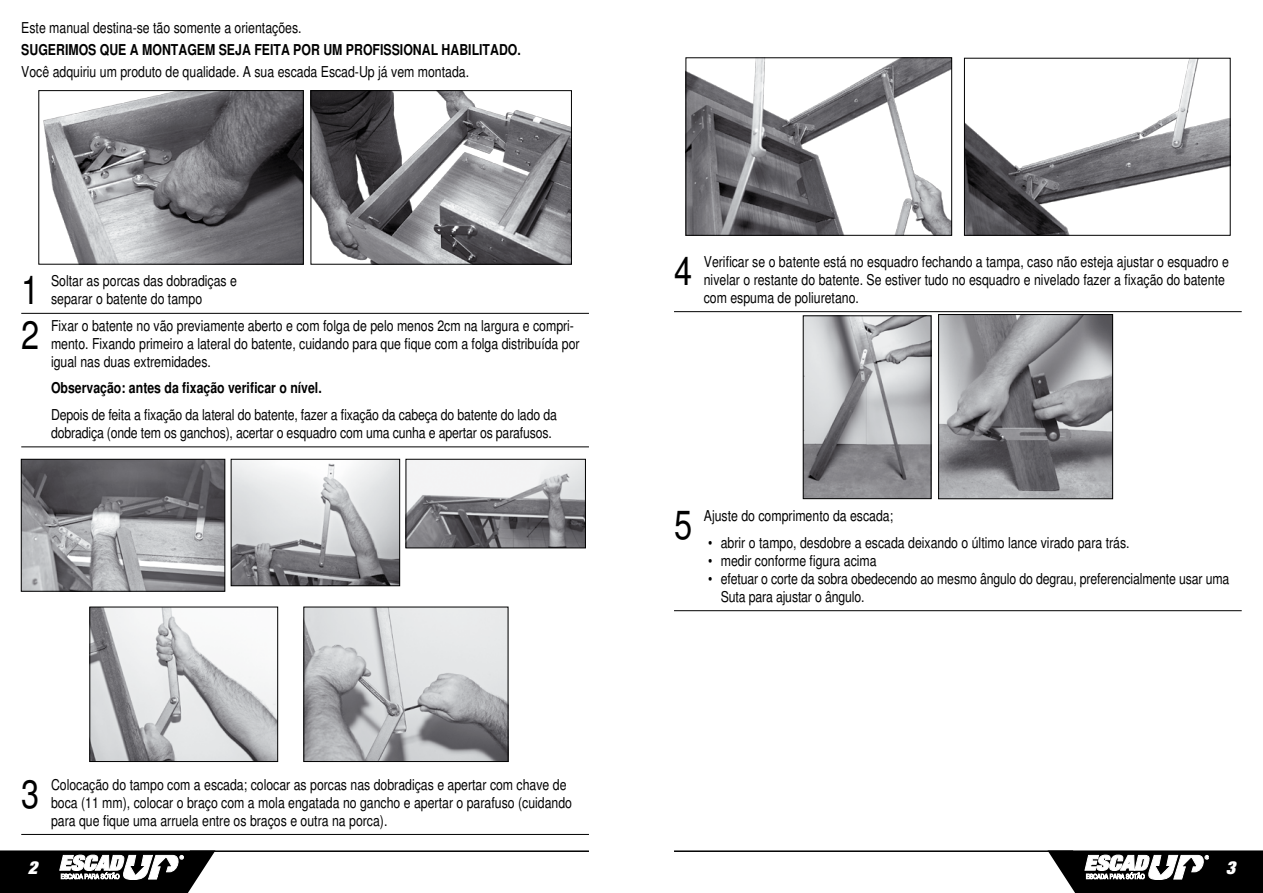
<style>
.page{position:relative;width:1263px;height:893px;background:#fff}
.page>*{position:absolute;margin:0;border:0;box-sizing:border-box;transform-origin:0 0}
.t1{font:condensed 39.75px "Helvetica";color:#000}
.t2{font:italic 900 expanded 18px "Helvetica Neue";color:#fff}
.t3{font:condensed 15px/18px "Helvetica";color:#000}
.t4{font:700 condensed 15px "Helvetica";color:#000}
</style>
<div class="page">
<svg style="left:0;top:850px;width:215px;height:43px"></svg>
<hr style="left:190px;top:850px;width:399px;height:2px;background:#000">
<svg style="left:1048px;top:850px;width:215px;height:43px"></svg>
<hr style="left:674px;top:850px;width:399px;height:2px;background:#000">
<hr style="left:21px;top:313px;width:568px;height:1px;background:#000">
<hr style="left:21px;top:446px;width:568px;height:1px;background:#000">
<img style="left:43px;top:92px;width:259px;height:171px">
<div style="left:38px;top:90px;width:266px;height:175px;border:1px solid #000"></div>
<img style="left:313px;top:92px;width:257px;height:171px">
<div style="left:311px;top:90px;width:261px;height:175px;border:1px solid #000"></div>
<hr style="left:674px;top:311px;width:568px;height:1px;background:#000">
<hr style="left:674px;top:610px;width:568px;height:1px;background:#000">
<img style="left:805px;top:317px;width:124px;height:180px">
<div style="left:803px;top:315px;width:128px;height:184px;border:1px solid #000"></div>
<img style="left:940px;top:316px;width:171px;height:181px">
<div style="left:938px;top:314px;width:175px;height:185px;border:1px solid #000"></div>
<img style="left:23px;top:461px;width:200px;height:129px">
<div style="left:21px;top:459px;width:204px;height:133px;border:1px solid #000"></div>
<img style="left:233px;top:461px;width:165px;height:123px">
<div style="left:231px;top:459px;width:169px;height:127px;border:1px solid #000"></div>
<img style="left:408px;top:461px;width:176px;height:85px">
<div style="left:406px;top:459px;width:180px;height:89px;border:1px solid #000"></div>
<img style="left:91px;top:609px;width:185px;height:151px">
<div style="left:89px;top:607px;width:189px;height:155px;border:1px solid #000"></div>
<img style="left:306px;top:609px;width:200px;height:151px">
<div style="left:304px;top:607px;width:204px;height:155px;border:1px solid #000"></div>
<hr style="left:21px;top:834px;width:568px;height:1px;background:#000">
<img style="left:966px;top:60px;width:262px;height:174px">
<div style="left:964px;top:58px;width:266px;height:178px;border:1px solid #000"></div>
<img style="left:687px;top:59px;width:263px;height:175px">
<div style="left:685px;top:57px;width:267px;height:179px;border:1px solid #000"></div>
<p class="t3" style="left:21px;top:19px;width:282px">Este manual destina-se tão somente a orientações.</p>
<p class="t4" style="left:21px;top:41px;width:501px">SUGERIMOS QUE A MONTAGEM SEJA FEITA POR UM PROFISSIONAL HABILITADO.</p>
<p class="t3" style="left:21px;top:63px;width:449px">Você adquiriu um produto de qualidade. A sua escada Escad-Up já vem montada.</p>
<h1 class="t1" style="left:21px;top:267px;width:20px">1</h1>
<p class="t3" style="left:51px;top:272px;width:187px">Soltar as porcas das dobradiças e separar o batente do tampo</p>
<h1 class="t1" style="left:21px;top:311px;width:20px">2</h1>
<p class="t3" style="left:51px;top:317px;width:530px">Fixar o batente no vão previamente aberto e com folga de pelo menos 2cm na largura e compri&shy;mento. Fixando primeiro a lateral do batente, cuidando para que fique com a folga distribuída por igual nas duas extremidades.</p>
<p class="t4" style="left:51px;top:379px;width:272px">Observação: antes da fixação verificar o nível.</p>
<p class="t3" style="left:51px;top:406px;width:507px">Depois de feita a fixação da lateral do batente, fazer a fixação da cabeça do batente do lado da dobradiça (onde tem os ganchos), acertar o esquadro com uma cunha e apertar os parafusos.</p>
<h1 class="t1" style="left:21px;top:770px;width:20px">3</h1>
<p class="t3" style="left:51px;top:775px;width:523px">Colocação do tampo com a escada; colocar as porcas nas dobradiças e apertar com chave de boca (11 mm), colocar o braço com a mola engatada no gancho e apertar o parafuso (cuidando para que fique uma arruela entre os braços e outra na porca).</p>
<h1 class="t1" style="left:674px;top:247px;width:20px">4</h1>
<p class="t3" style="left:704px;top:252px;width:527px">Verificar se o batente está no esquadro fechando a tampa, caso não esteja ajustar o esquadro e nivelar o restante do batente. Se estiver tudo no esquadro e nivelado fazer a fixação do batente com espuma de poliuretano.</p>
<h1 class="t1" style="left:674px;top:502px;width:20px">5</h1>
<p class="t3" style="left:704px;top:507px;width:191px">Ajuste do comprimento da escada;</p>
<p class="t3" style="left:708px;top:533px;width:423px">• abrir o tampo, desdobre a escada deixando o último lance virado para trás.</p>
<p class="t3" style="left:708px;top:551px;width:170px">• medir conforme figura acima</p>
<p class="t3" style="left:721px;top:569px;width:510px;text-indent:-13px">• efetuar o corte da sobra obedecendo ao mesmo ângulo do degrau, preferencialmente usar uma<br>Suta para ajustar o ângulo.</p>
<p class="t2" style="left:28px;top:856px;width:11px">2</p>
<p class="t2" style="left:1226px;top:856px;width:11px">3</p>
</div>
